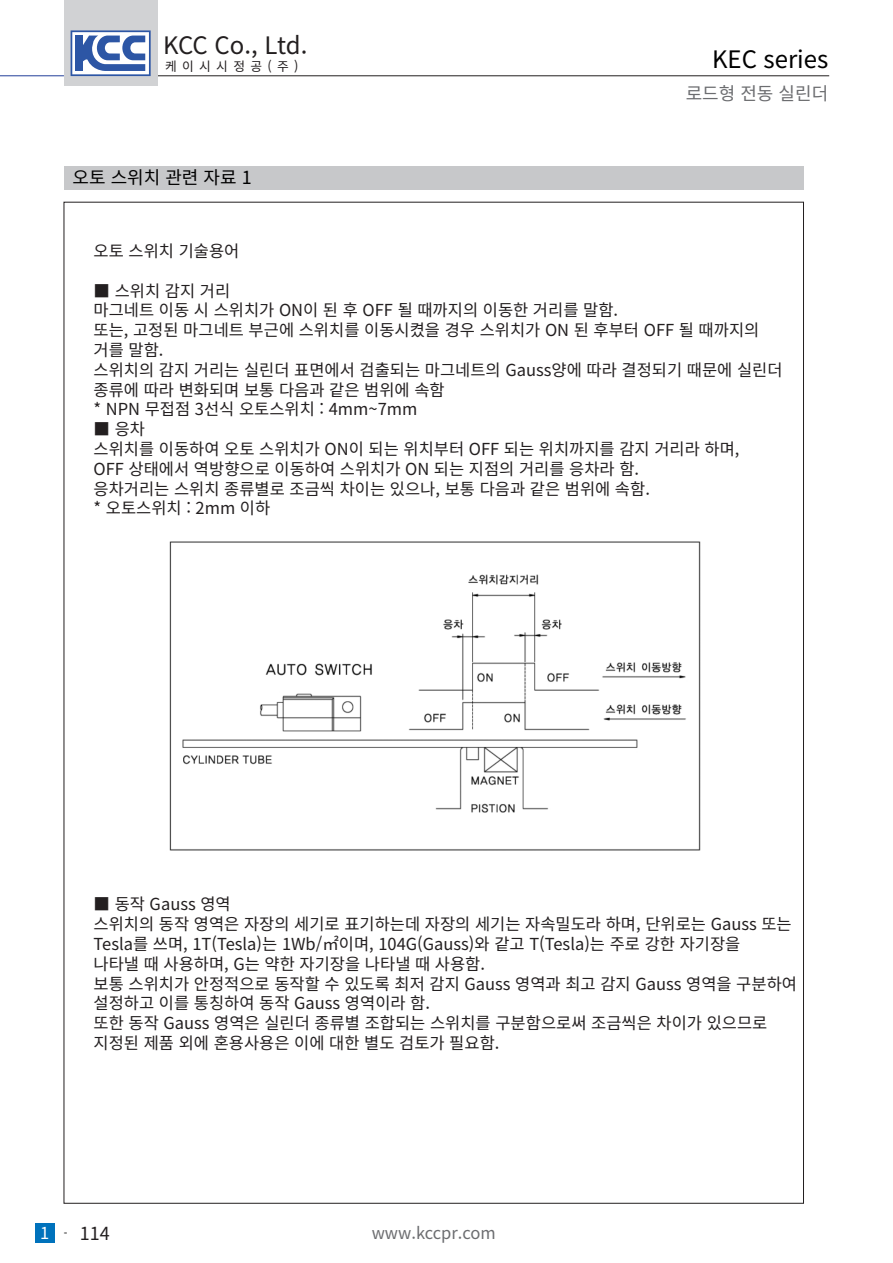
<style>
.page{position:relative;width:893px;height:1263px;background:#fff}
.page>*{position:absolute;margin:0;border:0;box-sizing:border-box;transform-origin:0 0}
.t1{font:24px "Noto Sans KR";letter-spacing:-.02em;color:#231f20}
.t2{font:24px "Noto Sans KR";color:#000}
.t3{font:18px "Noto Sans KR";color:#000}
.t4{font:18px "Noto Sans KR";color:#6c6d70}
.t5{font:18px "Noto Sans KR";color:#231f20}
.t6{font:16.5px "Noto Sans KR";color:#231f20}
.t7{font:16.5px "Noto Sans KR";color:#6c6d70}
.t8{font:12.75px "Noto Sans KR";letter-spacing:.42em;color:#231f20}
.s1{font-size:16.5px;color:#fff}
</style>
<div class="page">
<div style="left:35px;top:1223px;width:19px;height:20px;background:#0072bc"></div>
<hr style="left:0;top:75px;width:64px;height:1px;background:#223f99">
<hr style="left:157px;top:75px;width:672px;height:1px;background:#231f20">
<div style="left:64px;top:0;width:93px;height:85px;background:#d1d2d4"></div>
<svg style="left:71px;top:30px;width:80px;height:46px;background:#8ba1cd"></svg>
<div style="left:64px;top:166px;width:740px;height:23px;background:#c7c8ca"></div>
<img style="left:169px;top:541px;width:532px;height:310px">
<h1 class="t1" style="left:163px;top:32px;width:146px">KCC Co., Ltd.</h1>
<p class="t8" style="left:165px;top:59px;width:135px">케이시시정공(주)</p>
<p class="t3" style="left:73px;top:168px;width:181px">오토 스위치 관련 자료 1</p>
<h1 class="t2" style="left:712px;top:46px;width:118px">KEC series</h1>
<p class="t4" style="left:686px;top:84px;width:144px">로드형 전동 실린더</p>
<p class="t6" style="left:94px;top:242px;width:147px">오토 스위치 기술용어</p>
<p class="t6" style="left:94px;top:281px;width:138px">■ 스위치 감지 거리</p>
<p class="t6" style="left:94px;top:301px;width:526px">마그네트 이동 시 스위치가 ON이 된 후 OFF 될 때까지의 이동한 거리를 말함.</p>
<p class="t6" style="left:94px;top:321px;width:667px">또는, 고정된 마그네트 부근에 스위치를 이동시켰을 경우 스위치가 ON 된 후부터 OFF 될 때까지의</p>
<p class="t6" style="left:94px;top:341px;width:71px">거를 말함.</p>
<p class="t6" style="left:94px;top:360px;width:690px">스위치의 감지 거리는 실린더 표면에서 검출되는 마그네트의 Gauss양에 따라 결정되기 때문에 실린더</p>
<p class="t6" style="left:94px;top:380px;width:353px">종류에 따라 변화되며 보통 다음과 같은 범위에 속함</p>
<p class="t6" style="left:94px;top:400px;width:325px">* NPN 무접점 3선식 오토스위치 : 4mm~7mm</p>
<p class="t6" style="left:94px;top:420px;width:53px">■ 응차</p>
<p class="t6" style="left:94px;top:440px;width:647px">스위치를 이동하여 오토 스위치가 ON이 되는 위치부터 OFF 되는 위치까지를 감지 거리라 하며,</p>
<p class="t6" style="left:94px;top:459px;width:547px">OFF 상태에서 역방향으로 이동하여 스위치가 ON 되는 지점의 거리를 응차라 함.</p>
<p class="t6" style="left:94px;top:479px;width:558px">응차거리는 스위치 종류별로 조금씩 차이는 있으나, 보통 다음과 같은 범위에 속함.</p>
<p class="t6" style="left:94px;top:499px;width:178px">* 오토스위치 : 2mm 이하</p>
<p class="t6" style="left:94px;top:895px;width:139px">■ 동작 Gauss 영역</p>
<p class="t6" style="left:94px;top:915px;width:700px">스위치의 동작 영역은 자장의 세기로 표기하는데 자장의 세기는 자속밀도라 하며, 단위로는 Gauss 또는</p>
<p class="t6" style="left:94px;top:935px;width:648px">Tesla를 쓰며, 1T(Tesla)는 1Wb/㎡이며, 104G(Gauss)와 같고 T(Tesla)는 주로 강한 자기장을</p>
<p class="t6" style="left:94px;top:954px;width:393px">나타낼 때 사용하며, G는 약한 자기장을 나타낼 때 사용함.</p>
<p class="t6" style="left:94px;top:974px;width:705px">보통 스위치가 안정적으로 동작할 수 있도록 최저 감지 Gauss 영역과 최고 감지 Gauss 영역을 구분하여</p>
<p class="t6" style="left:94px;top:994px;width:338px">설정하고 이를 통칭하여 동작 Gauss 영역이라 함.</p>
<p class="t6" style="left:94px;top:1014px;width:675px">또한 동작 Gauss 영역은 실린더 종류별 조합되는 스위치를 구분함으로써 조금씩은 차이가 있으므로</p>
<p class="t6" style="left:94px;top:1034px;width:407px">지정된 제품 외에 혼용사용은 이에 대한 별도 검토가 필요함.</p>
<p class="t5" style="left:40px;top:1223px;width:71px"><span class="s1">1</span> <sup>-</sup> 114</p>
<p class="t7" style="left:372px;top:1224px;width:125px">www.kccpr.com</p>
</div>
